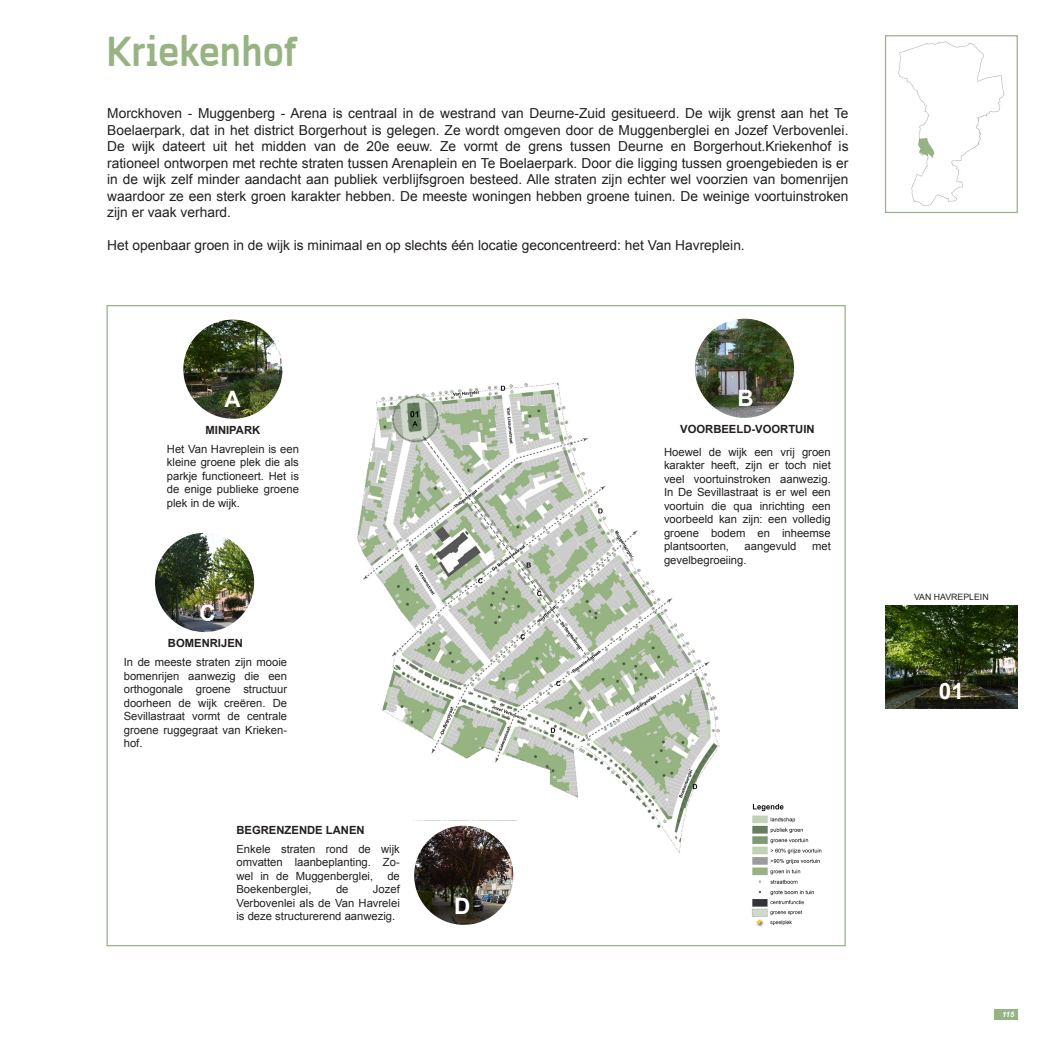
<style>
.page{position:relative;width:1053px;height:1053px;background:#fff}
.page>*{position:absolute;margin:0;border:0;box-sizing:border-box;transform-origin:0 0}
.t1{font:37.5px "Antwerpen";color:#96b482}
.t2{font:700 22.5px "Arial";color:#fff}
.t3{font:13.75px/16.5px "Arial";color:#231f20;text-align:justify}
.t4{font:11.25px/13.5px "Arial";color:#231f20;text-align:justify}
.t5{font:700 11.25px "Arial";color:#231f20}
.t6{font:8.75px "Arial";color:#231f20}
.t7{font:italic 700 7.5px "Arial";color:#fff}
</style>
<div class="page">
<div style="left:993px;top:1008px;width:24px;height:11px;background:#96b482"></div>
<img style="left:886px;top:37px;width:119px;height:174px">
<div style="left:884px;top:35px;width:133px;height:178px;border:1px solid #96b482"></div>
<img style="left:885px;top:605px;width:132px;height:103px">
<img style="left:357px;top:382px;width:363px;height:471px">
<img style="left:752px;top:803px;width:70px;height:124px">
<img style="left:183px;top:319px;width:100px;height:100px">
<img style="left:664px;top:318px;width:131px;height:106px">
<img style="left:155px;top:532px;width:100px;height:101px">
<svg style="left:383px;top:820px;width:161px;height:105px"></svg>
<h1 class="t1" style="left:106px;top:28px;width:191px">Kriekenhof</h1>
<p class="t3" style="left:107px;top:105px;width:742px">Morckhoven - Muggenberg - Arena is centraal in de westrand van Deurne-Zuid gesitueerd. De wijk grenst aan het Te Boelaerpark, dat in het district Borgerhout is gelegen. Ze wordt omgeven door de Muggenberglei en Jozef Verbovenlei.<br>De wijk dateert uit het midden van de 20e eeuw. Ze vormt de grens tussen Deurne en Borgerhout.Kriekenhof is rationeel ontworpen met rechte straten tussen Arenaplein en Te Boelaerpark. Door die ligging tussen groengebieden is er in de wijk zelf minder aandacht aan publiek verblijfsgroen besteed. Alle straten zijn echter wel voorzien van bomenrijen waardoor ze een sterk groen karakter hebben. De meeste woningen hebben groene tuinen. De weinige voortuinstroken zijn er vaak verhard.</p>
<p class="t3" style="left:107px;top:237px;width:639px">Het openbaar groen in de wijk is minimaal en op slechts één locatie geconcentreerd: het Van Havreplein.</p>
<h2 class="t2" style="left:224px;top:383px;width:18px">A</h2>
<p class="t5" style="left:205px;top:422px;width:56px">MINIPARK</p>
<p class="t4" style="left:167px;top:442px;width:133px">Het Van Havreplein is een kleine groene plek die als parkje functioneert. Het is de enige publieke groene plek in de wijk.</p>
<h2 class="t2" style="left:199px;top:597px;width:18px">C</h2>
<p class="t5" style="left:168px;top:635px;width:77px">BOMENRIJEN</p>
<p class="t4" style="left:124px;top:655px;width:165px">In de meeste straten zijn mooie bomenrijen aanwezig die een orthogonale groene structuur doorheen de wijk creëren. De Sevillastraat vormt de centrale groene ruggegraat van Krieken&shy;hof.</p>
<p class="t5" style="left:236px;top:821px;width:130px">BEGRENZENDE LANEN</p>
<p class="t4" style="left:236px;top:841px;width:165px">Enkele straten rond de wijk omvatten laanbeplanting. Zo&shy;wel in de Muggenberglei, de Boekenberglei,</p>
<p class="t4" style="left:236px;top:882px;width:165px;text-indent:136px">Jozef Verbovenlei als de Van Havrelei is deze structurerend aanwezig.</p>
<p class="t4" style="left:336px;top:882px;width:14px">de</p>
<h2 class="t2" style="left:454px;top:890px;width:18px">D</h2>
<h2 class="t2" style="left:737px;top:382px;width:18px">B</h2>
<p class="t5" style="left:680px;top:421px;width:136px">VOORBEELD-VOORTUIN</p>
<p class="t4" style="left:664px;top:445px;width:168px">Hoewel de wijk een vrij groen karakter heeft, zijn er toch niet veel voortuinstroken aanwezig.<br>In De Sevillastraat is er wel een voortuin die qua inrichting een voorbeeld kan zijn: een volledig groene bodem en inheemse plantsoorten,</p>
<p class="t4" style="left:744px;top:539px;width:53px">aangevuld</p>
<p class="t4" style="left:812px;top:539px;width:20px">met</p>
<p class="t4" style="left:664px;top:553px;width:84px">gevelbegroeiing.</p>
<p class="t6" style="left:914px;top:591px;width:76px">VAN HAVREPLEIN</p>
<h2 class="t2" style="left:938px;top:675px;width:27px">01</h2>
<p class="t7" style="left:1002px;top:1008px;width:13px">115</p>
</div>
